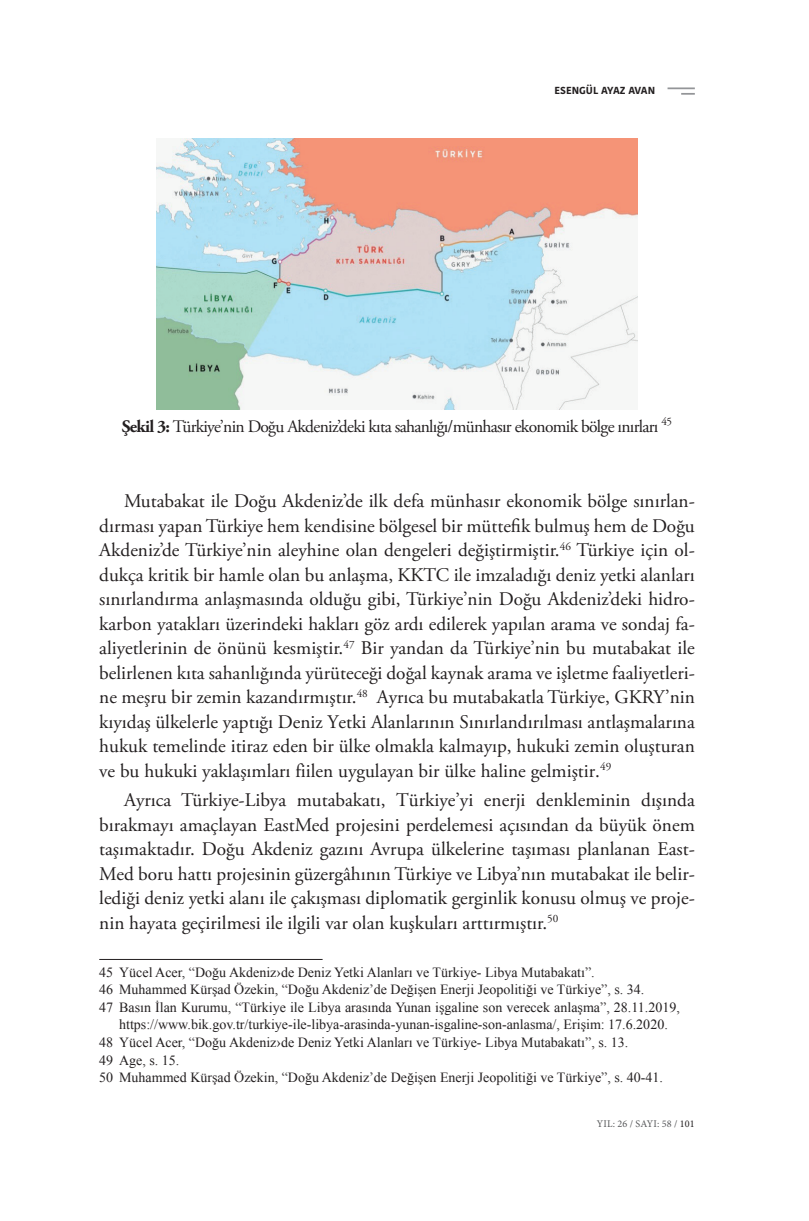
<style>
.page{position:relative;width:809px;height:1221px;background:#fff}
.page>*{position:absolute;margin:0;border:0;box-sizing:border-box;transform-origin:0 0}
.t1{font:19.25px/24.5px "Adobe Garamond Pro";color:#231f20;text-align:justify}
.t2{font:17.5px "Adobe Garamond Pro";letter-spacing:-.04em;color:#231f20}
.t3{font:14px "Times New Roman";color:#231f20}
.t4{font:10.15px "Minion Pro";letter-spacing:.01em;color:#57585a}
.t5{font:700 10.15px "Kohinoor Devanagari";color:#231f20}
.s1{font-weight:700}
.s2{color:#231f20}
</style>
<div class="page">
<hr style="left:667px;top:87px;width:27px;height:2px;background:#939598">
<svg style="left:681px;top:93px;width:13px;height:2px"></svg>
<img style="left:156px;top:139px;width:482px;height:271px">
<hr style="left:99px;top:958px;width:223px;height:1px;background:#231f20">
<p class="t5" style="left:554px;top:82px;width:102px">ESENGÜL AYAZ AVAN</p>
<p class="t2" style="left:122px;top:416px;width:552px"><span class="s1">Şekil 3:</span> Türkiye’nin Doğu Akdeniz’deki kıta sahanlığı/münhasır ekonomik bölge ınırları <sup>45</sup></p>
<p class="t1" style="left:99px;top:489px;width:597px;text-indent:25px">Mutabakat ile Doğu Akdeniz’de ilk defa münhasır ekonomik bölge sınırlan&shy;dırması yapan Türkiye hem kendisine bölgesel bir müttefik bulmuş hem de Doğu Akdeniz’de Türkiye’nin aleyhine olan dengeleri değiştirmiştir.<sup>46</sup> Türkiye için ol&shy;dukça kritik bir hamle olan bu anlaşma, KKTC ile imzaladığı deniz yetki alanları sınırlandırma anlaşmasında olduğu gibi, Türkiye’nin Doğu Akdeniz’deki hidro&shy;karbon yatakları üzerindeki hakları göz ardı edilerek yapılan arama ve sondaj fa&shy;aliyetlerinin de önünü kesmiştir.<sup>47</sup> Bir yandan da Türkiye’nin bu mutabakat ile belirlenen kıta sahanlığında yürüteceği doğal kaynak arama ve işletme faaliyetleri&shy;ne meşru bir zemin kazandırmıştır.<sup>48</sup> Ayrıca bu mutabakatla Türkiye, GKRY’nin kıyıdaş ülkelerle yaptığı Deniz Yetki Alanlarının Sınırlandırılması antlaşmalarına hukuk temelinde itiraz eden bir ülke olmakla kalmayıp, hukuki zemin oluşturan ve bu hukuki yaklaşımları fiilen uygulayan bir ülke haline gelmiştir.<sup>49</sup></p>
<p class="t1" style="left:99px;top:788px;width:597px;text-indent:25px">Ayrıca Türkiye-Libya mutabakatı, Türkiye’yi enerji denkleminin dışında bırakmayı amaçlayan EastMed projesini perdelemesi açısından da büyük önem taşımaktadır. Doğu Akdeniz gazını Avrupa ülkelerine taşıması planlanan East-Med boru hattı projesinin güzergâhının Türkiye ve Libya’nın mutabakat ile belir&shy;lediği deniz yetki alanı ile çakışması diplomatik gerginlik konusu olmuş ve proje&shy;nin hayata geçirilmesi ile ilgili var olan kuşkuları arttırmıştır.<sup>50</sup></p>
<p class="t3" style="left:99px;top:962px;width:497px">45 Yücel Acer, “Doğu Akdeniz›de Deniz Yetki Alanları ve Türkiye- Libya Mutabakatı”.</p>
<p class="t3" style="left:99px;top:980px;width:546px">46 Muhammed Kürşad Özekin, “Doğu Akdeniz’de Değişen Enerji Jeopolitiği ve Türkiye”, s. 34.</p>
<p class="t3" style="left:99px;top:997px;width:582px">47 Basın İlan Kurumu, “Türkiye ile Libya arasında Yunan işgaline son verecek anlaşma”, 28.11.2019,</p>
<p class="t3" style="left:119px;top:1015px;width:550px">https://www.bik.gov.tr/turkiye-ile-libya-arasinda-yunan-isgaline-son-anlasma/, Erişim: 17.6.2020.</p>
<p class="t3" style="left:99px;top:1032px;width:530px">48 Yücel Acer, “Doğu Akdeniz›de Deniz Yetki Alanları ve Türkiye- Libya Mutabakatı”, s. 13.</p>
<p class="t3" style="left:99px;top:1050px;width:82px">49 Age, s. 15.</p>
<p class="t3" style="left:99px;top:1067px;width:565px">50 Muhammed Kürşad Özekin, “Doğu Akdeniz’de Değişen Enerji Jeopolitiği ve Türkiye”, s. 40-41.</p>
<p class="t4" style="left:597px;top:1117px;width:99px">YIL: 26 / SAYI: 58 / <span class="s2">101</span></p>
</div>
